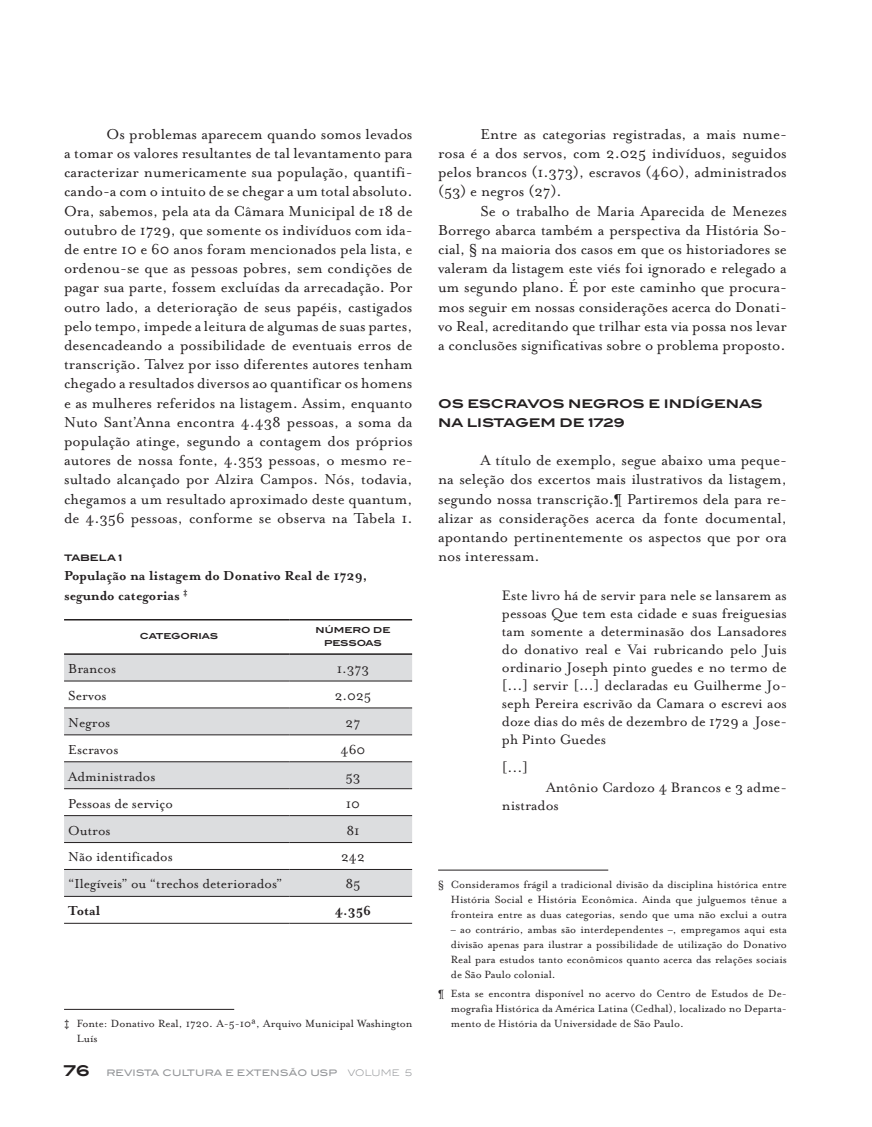
<style>
.page{position:relative;width:872px;height:1127px;background:#fff}
.page>*{position:absolute;margin:0;border:0;box-sizing:border-box;transform-origin:0 0}
.t1{font:16.5px/19.2px "Mrs Eaves Roman";color:#231f20;text-align:justify}
.t2{font:15.75px/18px "Mrs Eaves Roman";color:#231f20;text-align:justify}
.t3{font:15px "Mrs Eaves Roman";color:#231f20}
.t4{font:700 15px/19.2px "Mrs Eaves";color:#231f20}
.t5{font:12px/15px "Mrs Eaves Roman";color:#231f20;text-align:justify}
.t6{font:700 12px/19.2px "Blair ITC";letter-spacing:-.01em;color:#231f20}
.t7{font:500 9px "Blair ITC";letter-spacing:.02em;color:#939598}
.t8{font:700 9px "Blair ITC";letter-spacing:-.01em;color:#231f20}
.t9{font:700 8.25px/12.3px "Blair ITC";letter-spacing:-.01em;color:#231f20;text-align:center}
.s1{font-weight:700;font-size:15px;color:#231f20}
.s2{font-weight:300}
</style>
<div class="page">
<svg style="left:64px;top:655px;width:348px;height:241px;fill:#dcdddf"></svg>
<hr style="left:64px;top:619px;width:226px;height:1px;background:#231f20">
<hr style="left:290px;top:619px;width:122px;height:1px;background:#231f20">
<hr style="left:64px;top:653px;width:226px;height:2px;background:#231f20">
<hr style="left:290px;top:653px;width:122px;height:2px;background:#231f20">
<hr style="left:64px;top:681px;width:226px;height:1px;background:#231f20">
<hr style="left:290px;top:681px;width:122px;height:1px;background:#231f20">
<hr style="left:64px;top:707px;width:226px;height:1px;background:#231f20">
<hr style="left:290px;top:707px;width:122px;height:1px;background:#231f20">
<hr style="left:64px;top:734px;width:226px;height:1px;background:#231f20">
<hr style="left:290px;top:734px;width:122px;height:1px;background:#231f20">
<hr style="left:64px;top:761px;width:226px;height:1px;background:#231f20">
<hr style="left:290px;top:761px;width:122px;height:1px;background:#231f20">
<hr style="left:64px;top:788px;width:226px;height:1px;background:#231f20">
<hr style="left:290px;top:788px;width:122px;height:1px;background:#231f20">
<hr style="left:64px;top:815px;width:226px;height:1px;background:#231f20">
<hr style="left:290px;top:815px;width:122px;height:1px;background:#231f20">
<hr style="left:64px;top:842px;width:226px;height:1px;background:#231f20">
<hr style="left:290px;top:842px;width:122px;height:1px;background:#231f20">
<hr style="left:64px;top:869px;width:226px;height:1px;background:#231f20">
<hr style="left:290px;top:869px;width:122px;height:1px;background:#231f20">
<hr style="left:64px;top:896px;width:226px;height:1px;background:#231f20">
<hr style="left:64px;top:923px;width:226px;height:1px;background:#231f20">
<hr style="left:290px;top:896px;width:122px;height:1px;background:#231f20">
<hr style="left:290px;top:923px;width:122px;height:1px;background:#231f20">
<hr style="left:64px;top:1009px;width:170px;height:1px;background:#231f20">
<hr style="left:438px;top:870px;width:170px;height:1px;background:#231f20">
<p class="t1" style="left:64px;top:124px;width:350px;text-indent:43px">Os problemas aparecem quando somos levados a tomar os valores resultantes de tal levantamento para caracterizar numericamente sua população, quantifi&shy;cando-a com o intuito de se chegar a um total absoluto.<br>Ora, sabemos, pela ata da Câmara Municipal de 18 de outubro de 1729, que somente os indivíduos com ida&shy;de entre 10 e 60 anos foram mencionados pela lista, e ordenou-se que as pessoas pobres, sem condições de pagar sua parte, fossem excluídas da arrecadação. Por outro lado, a deterioração de seus papéis, castigados pelo tempo, impede a leitura de algumas de suas partes, desencadeando a possibilidade de eventuais erros de transcrição. Talvez por isso diferentes autores tenham chegado a resultados diversos ao quantificar os homens e as mulheres referidos na listagem. Assim, enquanto Nuto Sant’Anna encontra 4.438 pessoas, a soma da população atinge, segundo a contagem dos próprios autores de nossa fonte, 4.353 pessoas, o mesmo re&shy;sultado alcançado por Alzira Campos. Nós, todavia, chegamos a um resultado aproximado deste quantum, de 4.356 pessoas, conforme se observa na Tabela 1.</p>
<p class="t8" style="left:64px;top:552px;width:60px">TABELA 1</p>
<p class="t4" style="left:64px;top:566px;width:305px">População na listagem do Donativo Real de 1729, segundo categorias <sup>‡</sup></p>
<p class="t9" style="left:140px;top:630px;width:80px">CATEGORIAS</p>
<p class="t9" style="left:315px;top:624px;width:76px">NÚMERO DE<br>PESSOAS</p>
<p class="t3" style="left:68px;top:660px;width:49px">Brancos</p>
<p class="t3" style="left:337px;top:660px;width:34px">1.373</p>
<p class="t3" style="left:68px;top:687px;width:40px">Servos</p>
<p class="t3" style="left:335px;top:687px;width:38px">2.025</p>
<p class="t3" style="left:68px;top:714px;width:44px">Negros</p>
<p class="t3" style="left:345px;top:714px;width:16px">27</p>
<p class="t3" style="left:68px;top:741px;width:52px">Escravos</p>
<p class="t3" style="left:340px;top:741px;width:26px">460</p>
<p class="t3" style="left:68px;top:768px;width:89px">Administrados</p>
<p class="t3" style="left:345px;top:768px;width:17px">53</p>
<p class="t3" style="left:68px;top:795px;width:106px">Pessoas de serviço</p>
<p class="t3" style="left:346px;top:795px;width:16px">10</p>
<p class="t3" style="left:68px;top:822px;width:44px">Outros</p>
<p class="t3" style="left:346px;top:822px;width:15px">81</p>
<p class="t3" style="left:68px;top:849px;width:106px">Não identificados</p>
<p class="t3" style="left:341px;top:849px;width:25px">242</p>
<p class="t3" style="left:68px;top:876px;width:216px">“Ilegíveis” ou “trechos deteriorados”</p>
<p class="t3" style="left:345px;top:876px;width:17px">85</p>
<p class="t4" style="left:68px;top:901px;width:34px">Total</p>
<p class="t4" style="left:335px;top:901px;width:38px">4.356</p>
<p class="t5" style="left:77px;top:1016px;width:337px;text-indent:-13px">‡ Fonte: Donativo Real, 1720. A-5-10ª, Arquivo Municipal Washington<br>Luís</p>
<p class="t7" style="left:64px;top:1067px;width:350px"><span class="s1">76</span> REVISTA CULTURA E EXTENSÃO USP <span class="s2">VOLUME 5</span></p>
<p class="t1" style="left:438px;top:124px;width:350px;text-indent:43px">Entre as categorias registradas, a mais nume&shy;rosa é a dos servos, com 2.025 indivíduos, seguidos pelos brancos (1.373), escravos (460), administrados (53) e negros (27).</p>
<p class="t1" style="left:438px;top:201px;width:350px;text-indent:43px">Se o trabalho de Maria Aparecida de Menezes Borrego abarca também a perspectiva da História So&shy;cial, § na maioria dos casos em que os historiadores se valeram da listagem este viés foi ignorado e relegado a um segundo plano. É por este caminho que procura&shy;mos seguir em nossas considerações acerca do Donati&shy;vo Real, acreditando que trilhar esta via possa nos levar a conclusões significativas sobre o problema proposto.</p>
<p class="t6" style="left:438px;top:393px;width:326px">OS ESCRAVOS NEGROS E INDÍGENAS<br>NA LISTAGEM DE 1729</p>
<p class="t1" style="left:438px;top:451px;width:350px;text-indent:43px">A título de exemplo, segue abaixo uma peque&shy;na seleção dos excertos mais ilustrativos da listagem, segundo nossa transcrição.¶ Partiremos dela para re&shy;alizar as considerações acerca da fonte documental, apontando pertinentemente os aspectos que por ora nos interessam.</p>
<p class="t2" style="left:502px;top:586px;width:286px">Este livro há de servir para nele se lansarem as pessoas Que tem esta cidade e suas freiguesias tam somente a determinasão dos Lansadores do donativo real e Vai rubricando pelo Juis ordinario Joseph pinto guedes e no termo de [...] servir [...] declaradas eu Guilherme Jo&shy;seph Pereira escrivão da Camara o escrevi aos doze dias do mês de dezembro de 1729 a Jose&shy;ph Pinto Guedes</p>
<p class="t2" style="left:502px;top:759px;width:28px">[...]</p>
<p class="t2" style="left:502px;top:778px;width:286px;text-indent:44px">Antônio Cardozo 4 Brancos e 3 adme&shy;nistrados</p>
<p class="t5" style="left:451px;top:877px;width:337px;text-indent:-13px">§ Consideramos frágil a tradicional divisão da disciplina histórica entre História Social e História Econômica. Ainda que julguemos tênue a fronteira entre as duas categorias, sendo que uma não exclui a outra</p>
<p class="t5" style="left:451px;top:922px;width:337px">– ao contrário, ambas são interdependentes –, empregamos aqui esta divisão apenas para ilustrar a possibilidade de utilização do Donativo Real para estudos tanto econômicos quanto acerca das relações sociais de São Paulo colonial.</p>
<p class="t5" style="left:451px;top:986px;width:337px;text-indent:-13px">¶ Esta se encontra disponível no acervo do Centro de Estudos de De&shy;mografia Histórica da América Latina (Cedhal), localizado no Departa&shy;mento de História da Universidade de São Paulo.</p>
</div>
